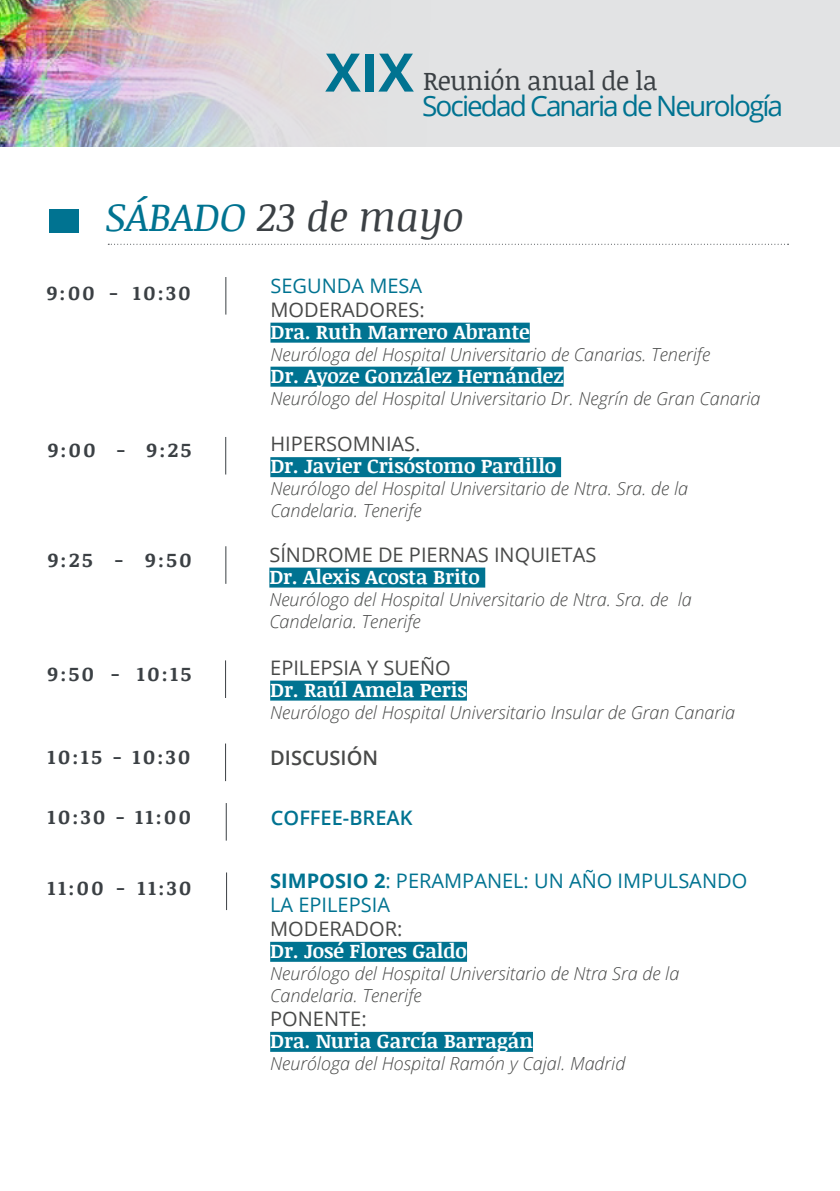
<style>
.page{position:relative;width:840px;height:1191px;background:#fff}
.page>*{position:absolute;margin:0;border:0;box-sizing:border-box;transform-origin:0 0}
.Paragraph_Style_1{font:700 53.2px "Open Sans";color:#007391}
.Paragraph_Style_1-2{font:italic 40px "Noticia Text";color:#3b4044}
.Paragraph_Style_1-3{font:28px "Open Sans";letter-spacing:-.07em;color:#007391}
.Paragraph_Style_1-4{font:26px "Noticia Text";letter-spacing:-.02em;color:#3b4044}
._3{font:700 20px "Noticia Text";color:#fff}
._1{font:20px "Open Sans";color:#484948}
.years{font:700 20px "Noticia Text";letter-spacing:.125em;color:#3b4044}
._1-2{font:20px/24px "Open Sans";color:#007391}
._1-3{font:700 20px "Noticia Text";color:#fff}
._1-4{font:600 20px "Open Sans";color:#007391}
._1-5{font:600 20px "Open Sans";color:#484948}
._3-2{font:italic 300 18px "Open Sans";color:#484948}
.s1{color:#007391}
.s2{font-weight:700}
</style>
<div class="page">
<img style="left:0;top:0;width:839px;height:146px">
<div style="left:49px;top:209px;width:30px;height:23px;background:#007391"></div>
<svg style="left:108px;top:244px;width:680px;height:1px"></svg>
<hr style="left:225px;top:277px;width:1px;height:37px;background:#3b4044">
<div style="left:270px;top:323px;width:259px;height:20px;background:#007391"></div>
<div style="left:270px;top:367px;width:293px;height:20px;background:#007391"></div>
<hr style="left:225px;top:437px;width:1px;height:37px;background:#3b4044">
<hr style="left:225px;top:546px;width:1px;height:38px;background:#3b4044">
<div style="left:270px;top:457px;width:290px;height:20px;background:#007391"></div>
<div style="left:269px;top:567px;width:216px;height:20px;background:#007391"></div>
<hr style="left:225px;top:660px;width:1px;height:38px;background:#3b4044">
<div style="left:270px;top:680px;width:196px;height:20px;background:#007391"></div>
<hr style="left:225px;top:743px;width:1px;height:38px;background:#3b4044">
<hr style="left:226px;top:803px;width:1px;height:37px;background:#3b4044">
<hr style="left:226px;top:872px;width:1px;height:38px;background:#3b4044">
<div style="left:270px;top:941px;width:197px;height:20px;background:#007391"></div>
<div style="left:270px;top:1031px;width:262px;height:20px;background:#007391"></div>
<p class="Paragraph_Style_1" style="left:325px;top:35px;width:90px">XIX</p>
<p class="Paragraph_Style_1-4" style="left:423px;top:62px;width:236px">Reunión anual de la</p>
<p class="Paragraph_Style_1-3" style="left:422px;top:87px;width:362px">Sociedad Canaria de Neurología</p>
<p class="Paragraph_Style_1-2" style="left:106px;top:188px;width:359px"><span class="s1">SÁBADO</span> 23 de mayo</p>
<p class="years" style="left:47px;top:278px;width:145px">9:00 - 10:30</p>
<p class="years" style="left:48px;top:436px;width:145px">9:00 - 9:25</p>
<p class="years" style="left:48px;top:545px;width:145px">9:25 - 9:50</p>
<p class="_1-2" style="left:270px;top:273px;width:153px">SEGUNDA MESA</p>
<p class="_1" style="left:270px;top:296px;width:156px">MODERADORES:</p>
<p class="_3" style="left:270px;top:317px;width:261px">Dra. Ruth Marrero Abrante</p>
<p class="_3-2" style="left:270px;top:342px;width:441px">Neuróloga del Hospital Universitario de Canarias. Tenerife</p>
<p class="_3" style="left:270px;top:361px;width:294px">Dr. Ayoze González Hernández</p>
<p class="_3-2" style="left:270px;top:386px;width:491px">Neurólogo del Hospital Universitario Dr. Negrín de Gran Canaria</p>
<p class="_1" style="left:270px;top:430px;width:152px">HIPERSOMNIAS.</p>
<p class="_3" style="left:270px;top:451px;width:287px">Dr. Javier Crisóstomo Pardillo</p>
<p class="_3-2" style="left:270px;top:476px;width:419px">Neurólogo del Hospital Universitario de Ntra. Sra. de la</p>
<p class="_3-2" style="left:270px;top:498px;width:153px">Candelaria. Tenerife</p>
<p class="_1" style="left:269px;top:540px;width:328px">SÍNDROME DE PIERNAS INQUIETAS</p>
<p class="_3" style="left:269px;top:562px;width:212px">Dr. Alexis Acosta Brito</p>
<p class="_3-2" style="left:269px;top:586px;width:424px">Neurólogo del Hospital Universitario de Ntra. Sra. de la</p>
<p class="_3-2" style="left:269px;top:608px;width:153px">Candelaria. Tenerife</p>
<p class="years" style="left:47px;top:659px;width:145px">9:50 - 10:15</p>
<p class="_1" style="left:270px;top:653px;width:182px">EPILEPSIA Y SUEÑO</p>
<p class="_3" style="left:270px;top:675px;width:198px">Dr. Raúl Amela Peris</p>
<p class="_3-2" style="left:270px;top:699px;width:466px">Neurólogo del Hospital Universitario Insular de Gran Canaria</p>
<p class="years" style="left:47px;top:743px;width:144px">10:15 - 10:30</p>
<p class="_1-5" style="left:270px;top:744px;width:109px">DISCUSIÓN</p>
<p class="years" style="left:47px;top:802px;width:145px">10:30 - 11:00</p>
<p class="years" style="left:47px;top:874px;width:145px">11:00 - 11:30</p>
<p class="_1-4" style="left:271px;top:804px;width:143px">COFFEE-BREAK</p>
<p class="_1-2" style="left:270px;top:868px;width:478px"><span class="s2">SIMPOSIO 2</span>: PERAMPANEL: UN AÑO IMPULSANDO<br>LA EPILEPSIA</p>
<p class="_1" style="left:270px;top:915px;width:134px">MODERADOR:</p>
<p class="_1-3" style="left:270px;top:936px;width:198px">Dr. José Flores Galdo</p>
<p class="_3-2" style="left:270px;top:961px;width:410px">Neurólogo del Hospital Universitario de Ntra Sra de la</p>
<p class="_3-2" style="left:270px;top:983px;width:153px">Candelaria. Tenerife</p>
<p class="_1" style="left:270px;top:1005px;width:98px">PONENTE:</p>
<p class="_3" style="left:270px;top:1026px;width:264px">Dra. Nuria García Barragán</p>
<p class="_3-2" style="left:270px;top:1051px;width:356px">Neuróloga del Hospital Ramón y Cajal. Madrid</p>
</div>
